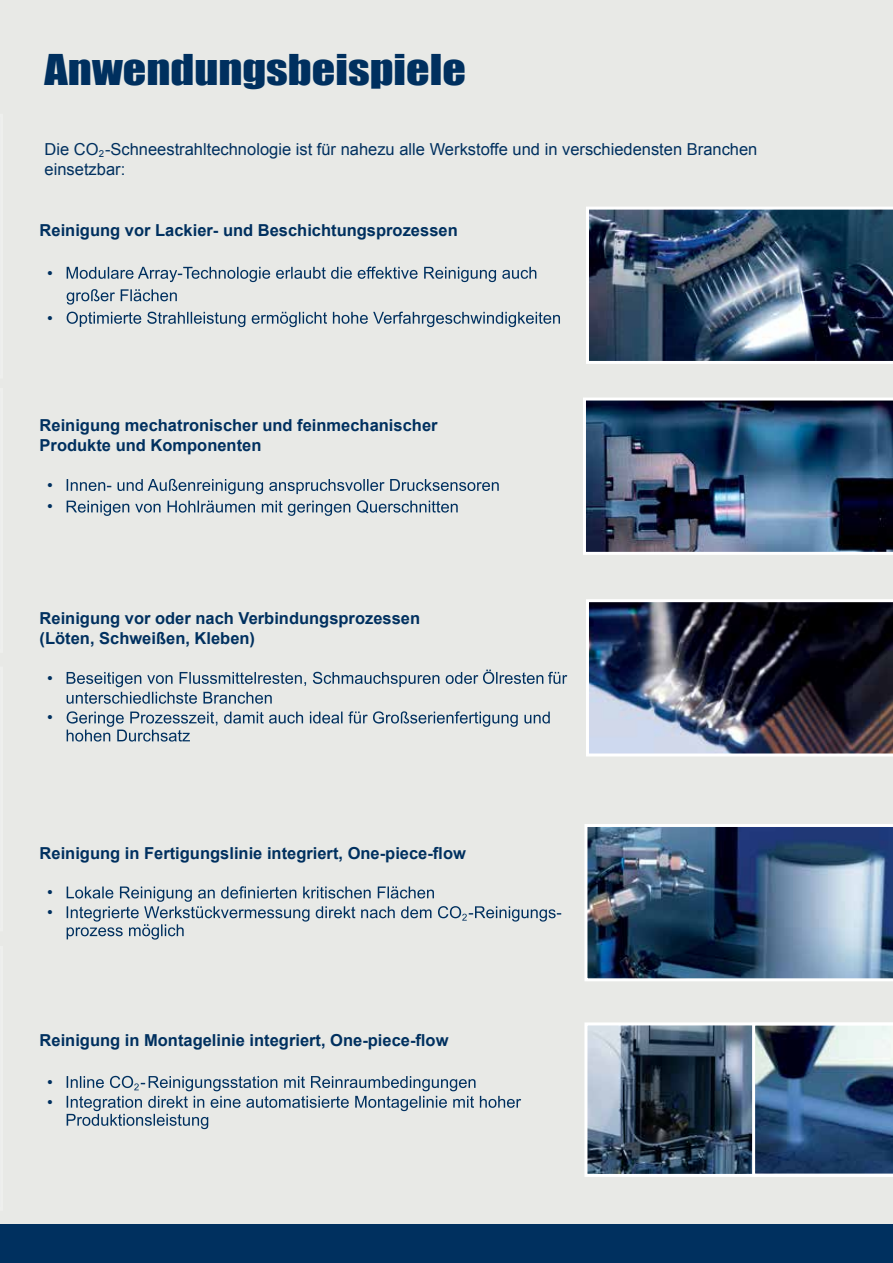
<style>
.page{position:relative;width:893px;height:1263px;background:#fff}
.page>*{position:absolute;margin:0;border:0;box-sizing:border-box;transform-origin:0 0}
.t1{font:39px "Impact";color:#00305f;scale:1.18 1}
.t2{font:700 16.5px/19.8px "Arial";color:#00305f}
.t3{font:16.5px/19.8px "Arial";color:#00305f}
</style>
<div class="page">
<div style="left:0;top:0;width:893px;height:1224px;background:#e8e9e6"></div>
<div style="left:0;top:1224px;width:893px;height:39px;background:#00305f"></div>
<svg style="left:67px;top:267px;width:469px;height:15px"></svg>
<svg style="left:67px;top:289px;width:110px;height:16px"></svg>
<svg style="left:67px;top:312px;width:493px;height:15px"></svg>
<img style="left:586px;top:207px;width:307px;height:157px">
<svg style="left:67px;top:479px;width:432px;height:15px"></svg>
<svg style="left:67px;top:500px;width:391px;height:16px"></svg>
<img style="left:583px;top:397px;width:310px;height:158px">
<svg style="left:67px;top:670px;width:500px;height:34px"></svg>
<svg style="left:67px;top:711px;width:483px;height:30px"></svg>
<img style="left:586px;top:599px;width:307px;height:157px">
<svg style="left:67px;top:886px;width:494px;height:53px"></svg>
<img style="left:584px;top:824px;width:309px;height:157px">
<svg style="left:67px;top:1076px;width:454px;height:53px"></svg>
<svg style="left:584px;top:1022px;width:309px;height:155px"></svg>
<svg style="left:752px;top:1022px;width:141px;height:154px"></svg>
<h1 class="t1" style="left:45px;top:40px;width:358px">Anwendungsbeispiele</h1>
<p class="t3" style="left:45px;top:139px;width:714px">Die CO<sub>2</sub>-Schneestrahltechnologie ist für nahezu alle Werkstoffe und in verschiedensten Branchen einsetzbar:</p>
<p class="t2" style="left:40px;top:221px;width:420px">Reinigung vor Lackier- und Beschichtungsprozessen</p>
<p class="t3" style="left:47px;top:263px;width:7px">•</p>
<p class="t3" style="left:47px;top:308px;width:7px">•</p>
<p class="t2" style="left:40px;top:416px;width:399px">Reinigung mechatronischer und feinmechanischer<br>Produkte und Komponenten</p>
<p class="t3" style="left:47px;top:474px;width:7px;line-height:21.6px">• •</p>
<p class="t2" style="left:40px;top:609px;width:382px">Reinigung vor oder nach Verbindungsprozessen (Löten, Schweißen, Kleben)</p>
<p class="t3" style="left:47px;top:668px;width:7px">•</p>
<p class="t3" style="left:47px;top:708px;width:7px">•</p>
<p class="t2" style="left:40px;top:843px;width:428px">Reinigung in Fertigungslinie integriert, One-piece-flow</p>
<p class="t3" style="left:47px;top:883px;width:7px">• •</p>
<p class="t2" style="left:40px;top:1031px;width:410px">Reinigung in Montagelinie integriert, One-piece-flow</p>
<p class="t3" style="left:47px;top:1072px;width:7px">• •</p>
</div>
